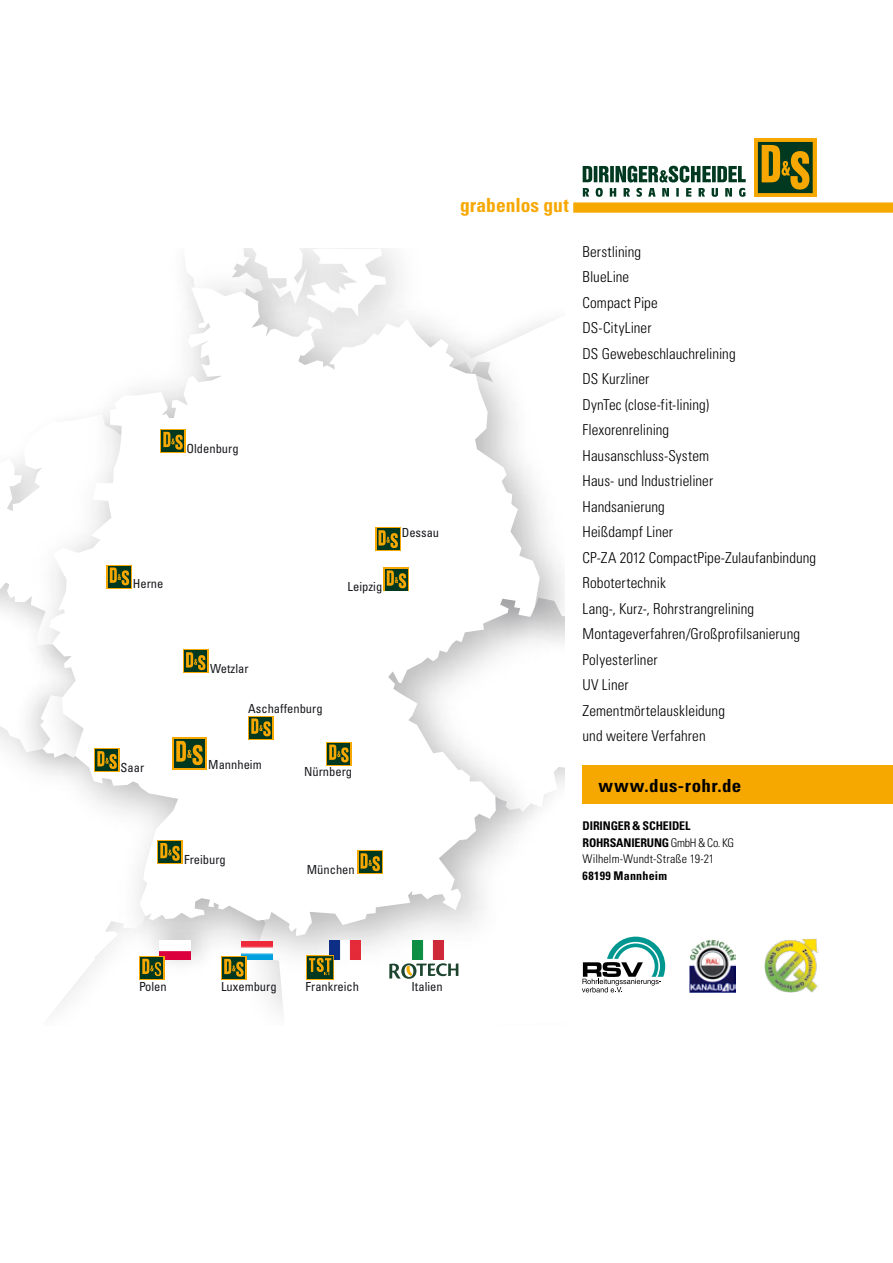
<style>
.page{position:relative;width:893px;height:1263px;background:#fff}
.page>*{position:absolute;margin:0;border:0;box-sizing:border-box;transform-origin:0 0}
.t1{font:700 condensed 19.5px "Univers";color:#f7a800}
.t2{font:700 condensed 18px "Univers";letter-spacing:.025em;color:#000;scale:1.05 1}
.t3{font:300 condensed 15px/25.5px "Univers";letter-spacing:.005em;color:#000}
.t4{font:condensed 12.45px "Univers";color:#18191e}
.t5{font:300 condensed 12px/16.5px "Univers";letter-spacing:.01em;color:#000}
.t6{font:700 condensed 12px "Univers";letter-spacing:.02em;color:#000}
.s1{font-weight:700}
</style>
<div class="page">
<div style="left:754px;top:138px;width:62px;height:59px;background:linear-gradient(to right,#f7a800,#f7a800)"></div>
<svg style="left:758px;top:142px;width:55px;height:51px;background:#656612"></svg>
<svg style="left:583px;top:166px;width:163px;height:31px"></svg>
<div style="left:583px;top:765px;width:310px;height:39px;background:#f7a800"></div>
<svg style="left:582px;top:937px;width:83px;height:55px"></svg>
<img style="left:689px;top:940px;width:47px;height:53px">
<img style="left:764px;top:939px;width:55px;height:54px">
<img style="left:38px;top:249px;width:526px;height:750px">
<svg style="left:48px;top:287px;width:492px;height:649px"></svg>
<svg style="left:375px;top:527px;width:25px;height:24px"></svg>
<svg style="left:377px;top:529px;width:22px;height:21px"></svg>
<svg style="left:379px;top:530px;width:19px;height:18px"></svg>
<div style="left:248px;top:716px;width:25px;height:23px;background:#003920"></div>
<svg style="left:251px;top:718px;width:20px;height:18px"></svg>
<svg style="left:357px;top:850px;width:25px;height:24px"></svg>
<svg style="left:359px;top:852px;width:22px;height:21px"></svg>
<svg style="left:361px;top:853px;width:19px;height:18px"></svg>
<div style="left:172px;top:737px;width:34px;height:32px;background:#f7a800"></div>
<div style="left:384px;top:568px;width:25px;height:23px;background:#003920"></div>
<svg style="left:386px;top:570px;width:21px;height:19px"></svg>
<svg style="left:387px;top:570px;width:19px;height:18px"></svg>
<div style="left:157px;top:840px;width:25px;height:24px;background:#003920"></div>
<svg style="left:160px;top:843px;width:20px;height:18px"></svg>
<svg style="left:183px;top:649px;width:25px;height:24px"></svg>
<div style="left:94px;top:748px;width:25px;height:24px;background:#003920"></div>
<svg style="left:0;top:414px;width:205px;height:355px"></svg>
<svg style="left:326px;top:742px;width:25px;height:23px"></svg>
<div style="left:327px;top:743px;width:23px;height:21px;background:#003920"></div>
<svg style="left:329px;top:744px;width:20px;height:18px"></svg>
<img style="left:330px;top:941px;width:30px;height:18px">
<svg style="left:306px;top:955px;width:28px;height:24px"></svg>
<div style="left:307px;top:956px;width:26px;height:22px;border:1px solid #003920"></div>
<svg style="left:309px;top:958px;width:22px;height:20px"></svg>
<img style="left:413px;top:941px;width:30px;height:18px">
<svg style="left:389px;top:963px;width:69px;height:16px"></svg>
<img style="left:242px;top:941px;width:30px;height:18px">
<div style="left:221px;top:956px;width:25px;height:24px;background:#003920"></div>
<svg style="left:226px;top:959px;width:18px;height:18px"></svg>
<img style="left:135px;top:907px;width:91px;height:78px">
<img style="left:160px;top:940px;width:30px;height:19px">
<div style="left:139px;top:956px;width:25px;height:23px;background:#003920"></div>
<svg style="left:142px;top:959px;width:20px;height:18px"></svg>
<div style="left:573px;top:202px;width:320px;height:11px;background:#f7a800"></div>
<p class="t4" style="left:186px;top:440px;width:54px">Oldenburg</p>
<p class="t4" style="left:133px;top:576px;width:32px">Herne</p>
<p class="t4" style="left:348px;top:579px;width:36px">Leipzig</p>
<p class="t4" style="left:402px;top:525px;width:39px">Dessau</p>
<p class="t4" style="left:121px;top:760px;width:25px">Saar</p>
<p class="t4" style="left:210px;top:661px;width:40px">Wetzlar</p>
<p class="t4" style="left:248px;top:700px;width:76px">Aschaffenburg</p>
<p class="t4" style="left:208px;top:757px;width:55px">Mannheim</p>
<p class="t4" style="left:304px;top:764px;width:49px">Nürnberg</p>
<p class="t4" style="left:184px;top:851px;width:43px">Freiburg</p>
<p class="t4" style="left:307px;top:862px;width:49px">München</p>
<h1 class="t1" style="left:460px;top:194px;width:110px">grabenlos gut</h1>
<p class="t3" style="left:583px;top:239px;width:235px">Berstlining<br>BlueLine<br>Compact Pipe<br>DS-CityLiner<br>DS Gewebeschlauchrelining<br>DS Kurzliner<br>DynTec (close-fit-lining)<br>Flexorenrelining<br>Hausanschluss-System<br>Haus- und Industrieliner<br>Handsanierung<br>Heißdampf Liner<br>CP-ZA 2012 CompactPipe-Zulaufanbindung<br>Robotertechnik<br>Lang-, Kurz-, Rohrstrangrelining<br>Montageverfahren/Großprofilsanierung<br>Polyesterliner<br>UV Liner<br>Zementmörtelauskleidung<br>und weitere Verfahren</p>
<p class="t2" style="left:598px;top:774px;width:138px">www.dus-rohr.de</p>
<p class="t5" style="left:583px;top:817px;width:153px"><span class="s1">DIRINGER &amp; SCHEIDEL<br>ROHRSANIERUNG</span> GmbH &amp; Co. KG<br>Wilhelm-Wundt-Straße 19-21</p>
<p class="t6" style="left:583px;top:868px;width:86px">68199 Mannheim</p>
<p class="t4" style="left:139px;top:978px;width:29px">Polen</p>
<p class="t4" style="left:221px;top:979px;width:57px">Luxemburg</p>
<p class="t4" style="left:306px;top:978px;width:55px">Frankreich</p>
<p class="t4" style="left:411px;top:979px;width:33px">Italien</p>
</div>
